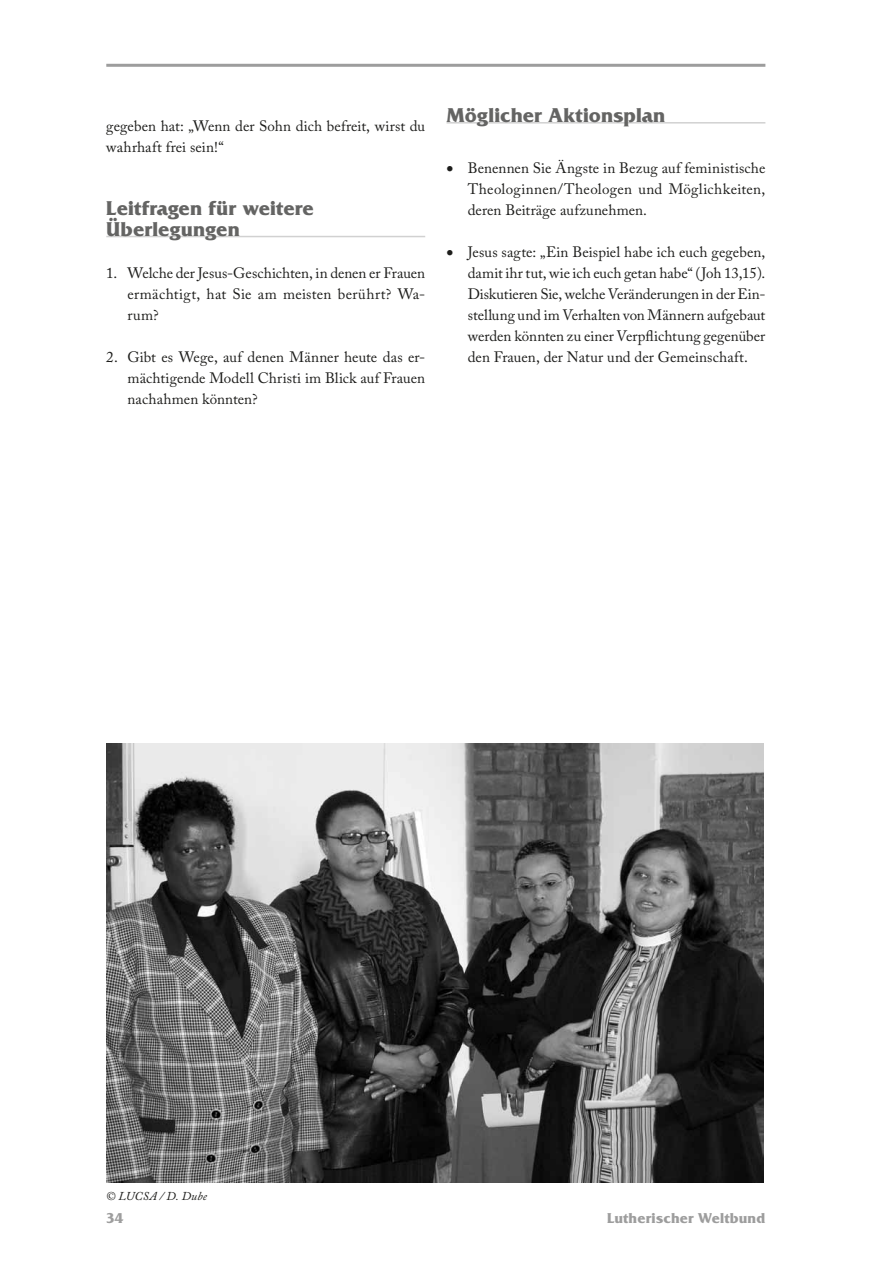
<style>
.page{position:relative;width:893px;height:1263px;background:#fff}
.page>*{position:absolute;margin:0;border:0;box-sizing:border-box;transform-origin:0 0}
.t1{font:700 21px/21px "Friz Quadrata";letter-spacing:.005em;color:#646463}
.t2{font:15px/21px "Adobe Caslon Pro";letter-spacing:.005em;color:#1d1d1b;text-align:justify}
.t3{font:700 15px "Friz Quadrata";letter-spacing:.015em;color:#9d9d9d}
.t4{font:italic 12px "Adobe Caslon Pro";letter-spacing:.015em;color:#1d1d1b}
</style>
<div class="page">
<hr style="left:106px;top:64px;width:659px;height:3px;background:#9d9d9d">
<hr style="left:106px;top:236px;width:319px;height:1px;background:#d1d1d1">
<hr style="left:446px;top:122px;width:319px;height:2px;background:#d1d1d1">
<img style="left:106px;top:744px;width:658px;height:438px">
<p class="t2" style="left:106px;top:115px;width:320px">gegeben hat: „Wenn der Sohn dich befreit, wirst du wahrhaft frei sein!“</p>
<h1 class="t1" style="left:106px;top:198px;width:209px">Leitfragen für weitere<br>Überlegungen</h1>
<p class="t2" style="left:128px;top:262px;width:299px;text-indent:-21px">1. Welche der Jesus-Geschichten, in denen er Frauen ermächtigt, hat Sie am meisten berührt? Wa&shy;rum?</p>
<p class="t2" style="left:128px;top:346px;width:299px;text-indent:-21px">2. Gibt es Wege, auf denen Männer heute das er&shy;mächtigende Modell Christi im Blick auf Frauen nachahmen könnten?</p>
<h1 class="t1" style="left:446px;top:105px;width:220px">Möglicher Aktionsplan</h1>
<p class="t2" style="left:468px;top:157px;width:299px;text-indent:-21px">• Benennen Sie Ängste in Bezug auf feministische Theologinnen/Theologen und Möglichkeiten, deren Beiträge aufzunehmen.</p>
<p class="t2" style="left:468px;top:241px;width:299px;text-indent:-21px">• Jesus sagte: „Ein Beispiel habe ich euch gegeben, damit ihr tut, wie ich euch getan habe“ (Joh 13,15).<br>Diskutieren Sie, welche Veränderungen in der Ein&shy;stellung und im Verhalten von Männern aufgebaut werden könnten zu einer Verpflichtung gegenüber den Frauen, der Natur und der Gemeinschaft.</p>
<p class="t4" style="left:106px;top:1188px;width:102px">© LUCSA / D. Dube</p>
<p class="t3" style="left:106px;top:1210px;width:19px">34</p>
<p class="t3" style="left:607px;top:1210px;width:160px">Lutherischer Weltbund</p>
</div>
